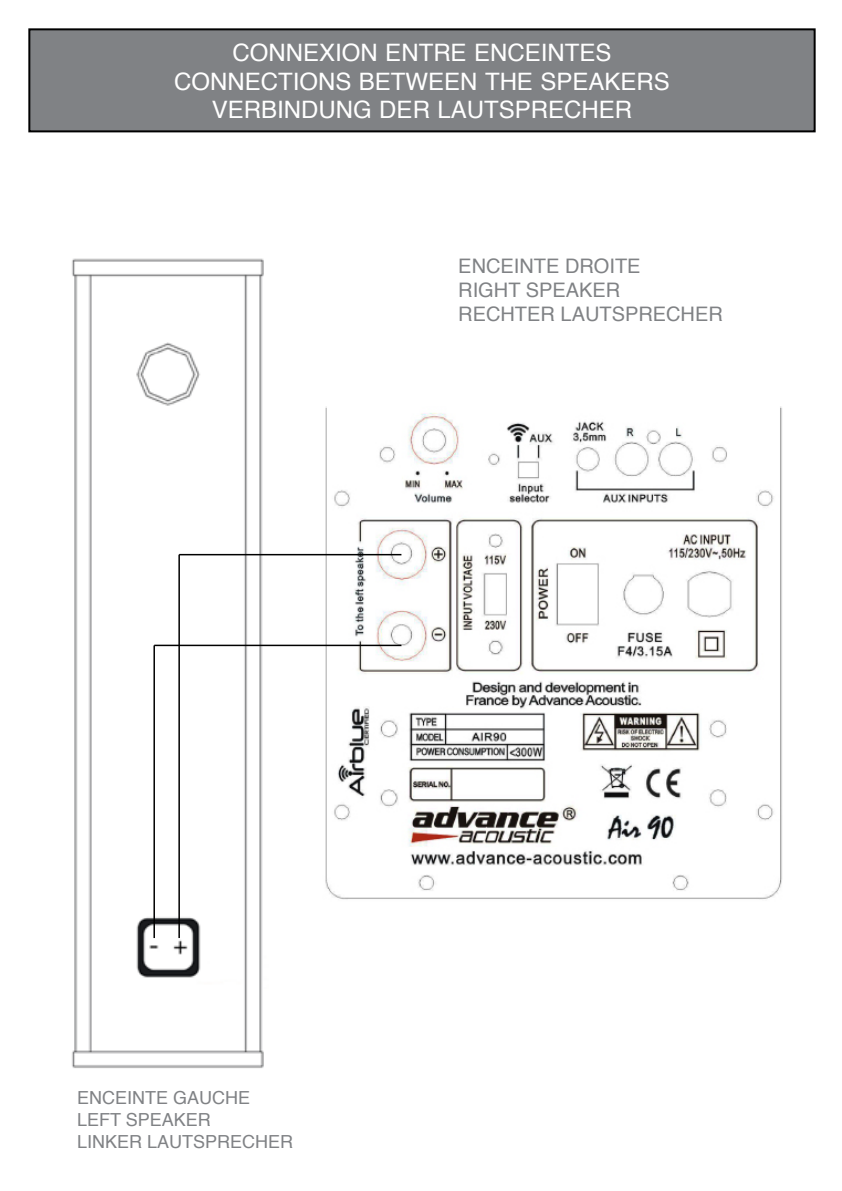
<style>
.page{position:relative;width:842px;height:1191px;background:#fff}
.page>*{position:absolute;margin:0;border:0;box-sizing:border-box;transform-origin:0 0}
.t1{font:24px/28.8px "Helvetica";color:#fff;text-align:center}
.t2{font:20px/24px "Helvetica";color:#808285}
.t3{font:18px/21.6px "Helvetica";color:#808285}
</style>
<div class="page">
<div style="left:29px;top:29px;width:786px;height:102px;background:#808285"></div>
<div style="left:28px;top:28px;width:788px;height:104px;border:2px solid #000"></div>
<img style="left:324px;top:409px;width:458px;height:491px">
<img style="left:72px;top:258px;width:196px;height:810px">
<hr style="left:153px;top:645px;width:2px;height:293px;background:#000">
<hr style="left:154px;top:644px;width:247px;height:2px;background:#000">
<hr style="left:178px;top:554px;width:2px;height:384px;background:#000">
<hr style="left:179px;top:554px;width:222px;height:1px;background:#000">
<p class="t1" style="left:174px;top:39px;width:497px">CONNEXION ENTRE ENCEINTES<br>CONNECTIONS BETWEEN THE SPEAKERS<br>VERBINDUNG DER LAUTSPRECHER</p>
<p class="t2" style="left:458px;top:255px;width:266px">ENCEINTE DROITE<br>RIGHT SPEAKER<br>RECHTER LAUTSPRECHER</p>
<p class="t3" style="left:77px;top:1087px;width:218px">ENCEINTE GAUCHE<br>LEFT SPEAKER<br>LINKER LAUTSPRECHER</p>
</div>
